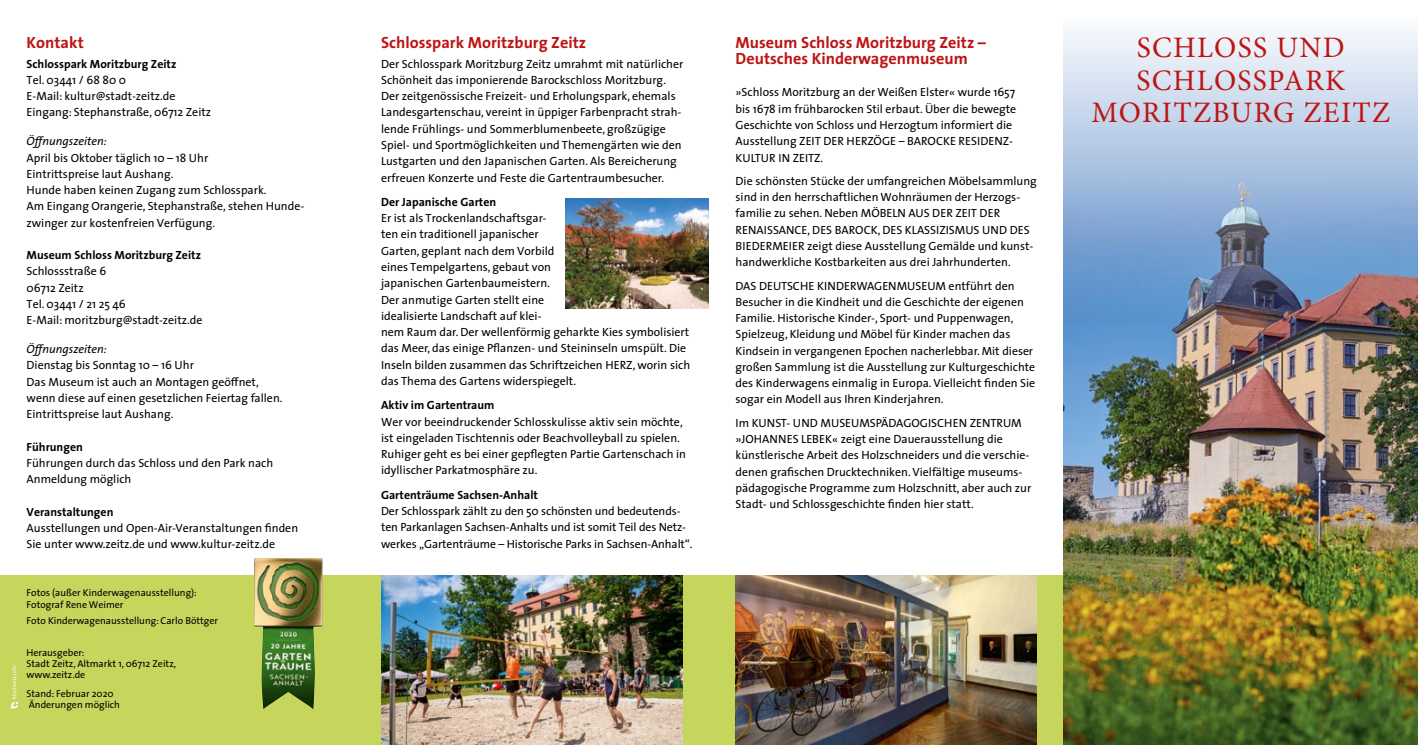
<style>
.page{position:relative;width:1418px;height:745px;background:#fff}
.page>*{position:absolute;margin:0;border:0;box-sizing:border-box;transform-origin:0 0}
.t1{font:29.62px/32.5px "Minion Pro";letter-spacing:.045em;color:#bd1414;text-align:center}
.t2{font:700 16.25px/16.2px "The Sans";color:#bd1414}
.t3{font:11.88px/16.2px "The Sans";color:#000}
.t4{font:700 11.88px "The Sans";color:#000}
.t5{font:italic 11.88px "The Sans";color:#000}
.t6{font:10px/11.2px "The Sans";color:#000}
</style>
<div class="page">
<div style="left:0;top:575px;width:1417px;height:169px;background:#c6d65d"></div>
<img style="left:1063px;top:31px;width:354px;height:713px">
<img style="left:254px;top:558px;width:68px;height:151px">
<svg style="left:11px;top:665px;width:7px;height:42px"></svg>
<img style="left:381px;top:575px;width:301px;height:169px">
<img style="left:735px;top:575px;width:301px;height:169px">
<img style="left:565px;top:198px;width:144px;height:110px">
<h2 class="t2" style="left:27px;top:34px;width:59px">Kontakt</h2>
<p class="t4" style="left:27px;top:54px;width:151px">Schlosspark Moritzburg Zeitz</p>
<p class="t3" style="left:27px;top:71px;width:186px">Tel. 03441 / 68 80 0<br>E-Mail: kultur@stadt-zeitz.de<br>Eingang: Stephanstraße, 06712 Zeitz</p>
<p class="t5" style="left:27px;top:131px;width:82px">Öffnungszeiten:</p>
<p class="t3" style="left:27px;top:149px;width:279px">April bis Oktober täglich 10 – 18 Uhr<br>Eintrittspreise laut Aushang.<br>Hunde haben keinen Zugang zum Schlosspark.<br>Am Eingang Orangerie, Stephanstraße, stehen Hunde&shy;zwinger zur kostenfreien Verfügung.</p>
<p class="t4" style="left:27px;top:245px;width:176px">Museum Schloss Moritzburg Zeitz</p>
<p class="t3" style="left:27px;top:263px;width:177px">Schlossstraße 6<br>06712 Zeitz<br>Tel. 03441 / 21 25 46<br>E-Mail: moritzburg@stadt-zeitz.de</p>
<p class="t5" style="left:27px;top:339px;width:82px">Öffnungszeiten:</p>
<p class="t3" style="left:27px;top:356px;width:257px">Dienstag bis Sonntag 10 – 16 Uhr<br>Das Museum ist auch an Montagen geöffnet, wenn diese auf einen gesetzlichen Feiertag fallen.<br>Eintrittspreise laut Aushang.</p>
<p class="t4" style="left:27px;top:436px;width:58px">Führungen</p>
<p class="t3" style="left:27px;top:454px;width:248px">Führungen durch das Schloss und den Park nach<br>Anmeldung möglich</p>
<p class="t4" style="left:27px;top:501px;width:88px">Veranstaltungen</p>
<p class="t3" style="left:27px;top:519px;width:273px">Ausstellungen und Open-Air-Veranstaltungen finden<br>Sie unter www.zeitz.de und www.kultur-zeitz.de</p>
<p class="t6" style="left:27px;top:586px;width:172px">Fotos (außer Kinderwagenausstellung):<br>Fotograf Rene Weimer</p>
<p class="t6" style="left:27px;top:614px;width:193px">Foto Kinderwagenausstellung: Carlo Böttger</p>
<p class="t6" style="left:27px;top:646px;width:151px">Herausgeber:<br>Stadt Zeitz, Altmarkt 1, 06712 Zeitz, www.zeitz.de</p>
<p class="t6" style="left:27px;top:687px;width:95px">Stand: Februar 2020<br>Änderungen möglich</p>
<h2 class="t2" style="left:381px;top:34px;width:206px">Schlosspark Moritzburg Zeitz</h2>
<p class="t3" style="left:381px;top:55px;width:304px">Der Schlosspark Moritzburg Zeitz umrahmt mit natürlicher Schönheit das imponierende Barockschloss Moritzburg.<br>Der zeitgenössische Freizeit- und Erholungspark, ehemals Landesgartenschau, vereint in üppiger Farbenpracht strah&shy;lende Frühlings- und Sommerblumenbeete, großzügige Spiel- und Sportmöglichkeiten und Themengärten wie den Lustgarten und den Japanischen Garten. Als Bereicherung erfreuen Konzerte und Feste die Gartentraumbesucher.</p>
<p class="t4" style="left:381px;top:192px;width:117px">Der Japanische Garten</p>
<p class="t3" style="left:381px;top:209px;width:310px">Er ist als Trockenlandschaftsgar-<br>ten ein traditionell japanischer<br>Garten, geplant nach dem Vorbild<br>eines Tempelgartens, gebaut von<br>japanischen Gartenbaumeistern.<br>Der anmutige Garten stellt eine<br>idealisierte Landschaft auf klei-<br>nem Raum dar. Der wellenförmig geharkte Kies symbolisiert das Meer, das einige Pflanzen- und Steininseln umspült. Die Inseln bilden zusammen das Schriftzeichen HERZ, worin sich das Thema des Gartens widerspiegelt.</p>
<p class="t4" style="left:381px;top:395px;width:115px">Aktiv im Gartentraum</p>
<p class="t3" style="left:381px;top:413px;width:306px">Wer vor beeindruckender Schlosskulisse aktiv sein möchte, ist eingeladen Tischtennis oder Beachvolleyball zu spielen.<br>Ruhiger geht es bei einer gepflegten Partie Gartenschach in idyllischer Parkatmosphäre zu.</p>
<p class="t4" style="left:381px;top:484px;width:158px">Gartenträume Sachsen-Anhalt</p>
<p class="t3" style="left:381px;top:502px;width:313px">Der Schlosspark zählt zu den 50 schönsten und bedeutends&shy;ten Parkanlagen Sachsen-Anhalts und ist somit Teil des Netz&shy;werkes „Gartenträume – Historische Parks in Sachsen-Anhalt“.</p>
<h2 class="t2" style="left:735px;top:34px;width:252px">Museum Schloss Moritzburg Zeitz –<br>Deutsches Kinderwagenmuseum</h2>
<p class="t3" style="left:735px;top:84px;width:282px">»Schloss Moritzburg an der Weißen Elster« wurde 1657 bis 1678 im frühbarocken Stil erbaut. Über die bewegte Geschichte von Schloss und Herzogtum informiert die Ausstellung ZEIT DER HERZÖGE – BAROCKE RESIDENZ-KULTUR IN ZEITZ.</p>
<p class="t3" style="left:735px;top:172px;width:303px">Die schönsten Stücke der umfangreichen Möbelsammlung sind in den herrschaftlichen Wohnräumen der Herzogs&shy;familie zu sehen. Neben MÖBELN AUS DER ZEIT DER RENAISSANCE, DES BAROCK, DES KLASSIZISMUS UND DES BIEDERMEIER zeigt diese Ausstellung Gemälde und kunst&shy;handwerkliche Kostbarkeiten aus drei Jahrhunderten.</p>
<p class="t3" style="left:735px;top:277px;width:301px">DAS DEUTSCHE KINDERWAGENMUSEUM entführt den Besucher in die Kindheit und die Geschichte der eigenen Familie. Historische Kinder-, Sport- und Puppenwagen, Spielzeug, Kleidung und Möbel für Kinder machen das Kindsein in vergangenen Epochen nacherlebbar. Mit dieser großen Sammlung ist die Ausstellung zur Kulturgeschichte des Kinderwagens einmalig in Europa. Vielleicht finden Sie sogar ein Modell aus Ihren Kinderjahren.</p>
<p class="t3" style="left:735px;top:414px;width:297px">Im KUNST- UND MUSEUMSPÄDAGOGISCHEN ZENTRUM »JOHANNES LEBEK« zeigt eine Dauerausstellung die künstlerische Arbeit des Holzschneiders und die verschie&shy;denen grafischen Drucktechniken. Vielfältige museums&shy;pädagogische Programme zum Holzschnitt, aber auch zur Stadt- und Schlossgeschichte finden hier statt.</p>
<h1 class="t1" style="left:1091px;top:33px;width:300px">SCHLOSS UND<br>SCHLOSSPARK<br>MORITZBURG ZEITZ</h1>
</div>
